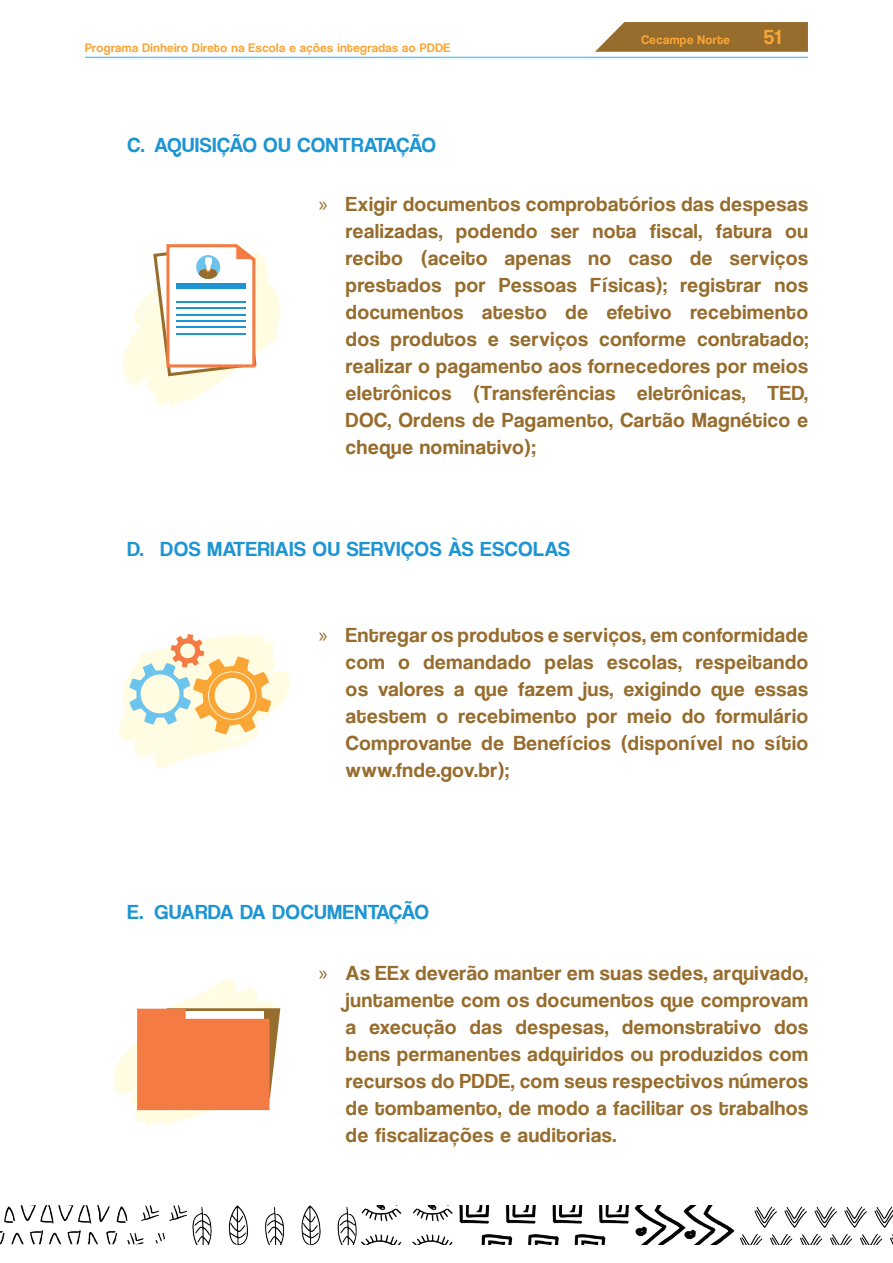
<style>
.page{position:relative;width:893px;height:1263px;background:#fff}
.page>*{position:absolute;margin:0;border:0;box-sizing:border-box;transform-origin:0 0}
.t1{font:21px/27px "Coolvetica Rg";letter-spacing:.04em;color:#976d2e;text-align:justify}
.t2{font:21px "Coolvetica Rg";letter-spacing:.04em;color:#1e95d3}
.t3{font:21px "Coolvetica Rg";color:#faa637}
.t4{font:12.75px "Coolvetica Rg";letter-spacing:.04em;color:#faa637}
.s1{font-family:"Myriad Pro"}
</style>
<div class="page">
<img style="left:192px;top:1205px;width:701px;height:39px">
<img style="left:0;top:1205px;width:187px;height:39px">
<svg style="left:595px;top:22px;width:213px;height:30px;background:#9e783e"></svg>
<hr style="left:85px;top:57px;width:723px;height:1px;background:#6cc4ec">
<svg style="left:119px;top:634px;width:171px;height:135px"></svg>
<svg style="left:123px;top:241px;width:157px;height:167px"></svg>
<svg style="left:113px;top:978px;width:167px;height:149px"></svg>
<p class="t4" style="left:85px;top:40px;width:351px">Programa Dinheiro Direto na Escola e ações integradas ao Pdde</p>
<p class="t2" style="left:128px;top:133px;width:310px">C. AQUISIÇÃO OU CONTRATAÇÃO</p>
<p class="t4" style="left:641px;top:33px;width:90px">Cecampe Norte</p>
<p class="t3" style="left:764px;top:25px;width:19px">51</p>
<p class="t1" style="left:346px;top:190px;width:464px;text-indent:-27px"><span class="s1">»</span> Exigir documentos comprobatórios das despesas realizadas, podendo ser nota fiscal, fatura ou recibo (aceito apenas no caso de serviços prestados por Pessoas Físicas); registrar nos documentos atesto de efetivo recebimento dos produtos e serviços conforme contratado; realizar o pagamento aos fornecedores por meios eletrônicos (Transferências eletrônicas, TED, DOC, Ordens de Pagamento, Cartão Magnético e cheque nominativo);</p>
<p class="t2" style="left:128px;top:537px;width:444px">D. DOS MATERIAIS OU SERVIÇOS ÀS ESCOLAS</p>
<p class="t1" style="left:346px;top:621px;width:464px;text-indent:-27px"><span class="s1">»</span> Entregar os produtos e serviços, em conformidade com o demandado pelas escolas, respeitando os valores a que fazem jus, exigindo que essas atestem o recebimento por meio do formulário Comprovante de Benefícios (disponível no sítio www.fnde.gov.br);</p>
<p class="t2" style="left:128px;top:900px;width:303px">E. GUARDA DA DOCUMENTAÇÃO</p>
<p class="t1" style="left:346px;top:959px;width:464px;text-indent:-27px"><span class="s1">»</span> As EEx deverão manter em suas sedes, arquivado, juntamente com os documentos que comprovam a execução das despesas, demonstrativo dos bens permanentes adquiridos ou produzidos com recursos do PDDE, com seus respectivos números de tombamento, de modo a facilitar os trabalhos de fiscalizações e auditorias.</p>
</div>
